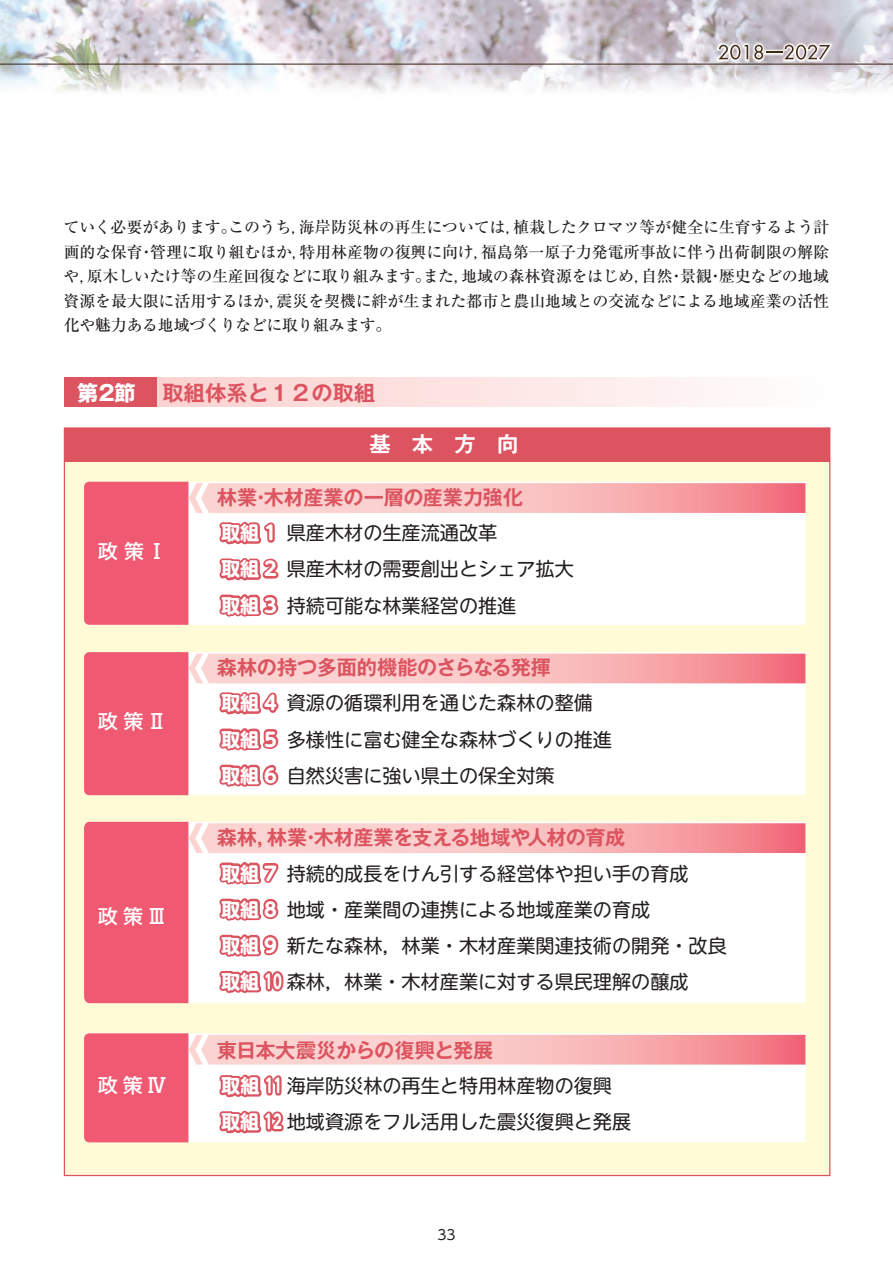
<style>
.page{position:relative;width:893px;height:1263px;background:#fff}
.page>*{position:absolute;margin:0;border:0;box-sizing:border-box;transform-origin:0 0}
.t1{font:700 21.3px "Gothic MB101 Pro De";color:#db5460}
.t2{font:700 21.3px "Gothic MB101 Pro De";color:#fff}
.t3{font:700 21.3px "Gothic MB101 Pro";color:#fff}
.t4{font:700 20.25px "Gothic MB101 Pro De";letter-spacing:-.02em;color:#db5460}
.t5{font:500 20.25px "Gothic MB101 Pro";letter-spacing:.215em;color:#fff}
.t6{font:19.2px/36.2px "UD Shin M Go Pro";color:#231f20}
.t7{font:700 19.2px/36.2px "UD Shin M Go Pro";color:#fff;text-align:justify}
.t8{font:500 15.9px/24.5px "Ryumin Pro";letter-spacing:-.015em;color:#231f20;text-align:justify}
.t9{font:13.8px "UD Shin Go NT Pro";color:#231f20}
.s1{font-weight:700;color:#fff}
</style>
<div class="page">
<img style="left:1px;top:0;width:892px;height:93px">
<img style="left:0;top:0;width:1px;height:242px">
<hr style="left:0;top:64px;width:893px;height:1px;background:#3a2111">
<img style="left:711px;top:42px;width:127px;height:21px">
<svg style="left:719px;top:45px;width:29px;height:15px"></svg>
<svg style="left:754px;top:45px;width:76px;height:15px"></svg>
<div style="left:64px;top:428px;width:766px;height:747px;background:#fffbd6"></div>
<div style="left:64px;top:428px;width:766px;height:34px;background:#db5460"></div>
<div style="left:65px;top:377px;width:92px;height:30px;background:#db5460"></div>
<div style="left:157px;top:377px;width:672px;height:30px;background:linear-gradient(to right,#fbd1cf,#fefdfc)"></div>
<svg style="left:84px;top:481px;width:721px;height:696px"></svg>
<p class="t8" style="left:64px;top:214px;width:767px">ていく必要があります。このうち，海岸防災林の再生については，植栽したクロマツ等が健全に生育するよう計画的な保育・管理に取り組むほか，特用林産物の復興に向け，福島第一原子力発電所事故に伴う出荷制限の解除や，原木しいたけ等の生産回復などに取り組みます。また，地域の森林資源をはじめ，自然・景観・歴史などの地域資源を最大限に活用するほか，震災を契機に絆が生まれた都市と農山地域との交流などによる地域産業の活性化や魅力ある地域づくりなどに取り組みます。</p>
<h1 class="t3" style="left:77px;top:375px;width:60px">第2節</h1>
<h1 class="t1" style="left:163px;top:375px;width:214px">取組体系と１２の取組</h1>
<h1 class="t2" style="left:369px;top:427px;width:150px">基　本　方　向</h1>
<p class="t5" style="left:98px;top:534px;width:71px">政策Ⅰ</p>
<p class="t5" style="left:98px;top:704px;width:71px">政策Ⅱ</p>
<p class="t5" style="left:98px;top:899px;width:71px">政策Ⅲ</p>
<p class="t5" style="left:98px;top:1069px;width:71px">政策Ⅳ</p>
<p class="t4" style="left:217px;top:480px;width:308px">林業・木材産業の一層の産業力強化</p>
<p class="t7" style="left:221px;top:514px;width:57px">取組 1取組 2取組 3</p>
<p class="t6" style="left:287px;top:514px;width:289px">県産木材の生産流通改革<br>県産木材の需要創出とシェア拡大持続可能な林業経営の推進</p>
<p class="t4" style="left:217px;top:650px;width:336px">森林の持つ多面的機能のさらなる発揮</p>
<p class="t7" style="left:221px;top:684px;width:57px">取組 4取組 5取組 6</p>
<p class="t6" style="left:287px;top:684px;width:327px">資源の循環利用を通じた森林の整備多様性に富む健全な森林づくりの推進自然災害に強い県土の保全対策</p>
<p class="t4" style="left:217px;top:820px;width:410px">森林，林業・木材産業を支える地域や人材の育成</p>
<p class="t6" style="left:287px;top:854px;width:403px">持続的成長をけん引する経営体や担い手の育成</p>
<p class="t6" style="left:287px;top:890px;width:365px">地域・産業間の連携による地域産業の育成</p>
<p class="t6" style="left:287px;top:926px;width:442px">新たな森林，林業・木材産業関連技術の開発・改良</p>
<p class="t6" style="left:221px;top:963px;width:469px"><span class="s1">取組 10</span> 森林，林業・木材産業に対する県民理解の醸成</p>
<p class="t7" style="left:221px;top:854px;width:57px">取組 7取組 8取組 9</p>
<p class="t4" style="left:217px;top:1033px;width:278px">東日本大震災からの復興と発展</p>
<p class="t6" style="left:221px;top:1067px;width:412px"><span class="s1">取組 11</span> 海岸防災林の再生と特用林産物の復興<span class="s1">取組 12</span> 地域資源をフル活用した震災復興と発展</p>
<p class="t9" style="left:437px;top:1223px;width:19px">33</p>
</div>
